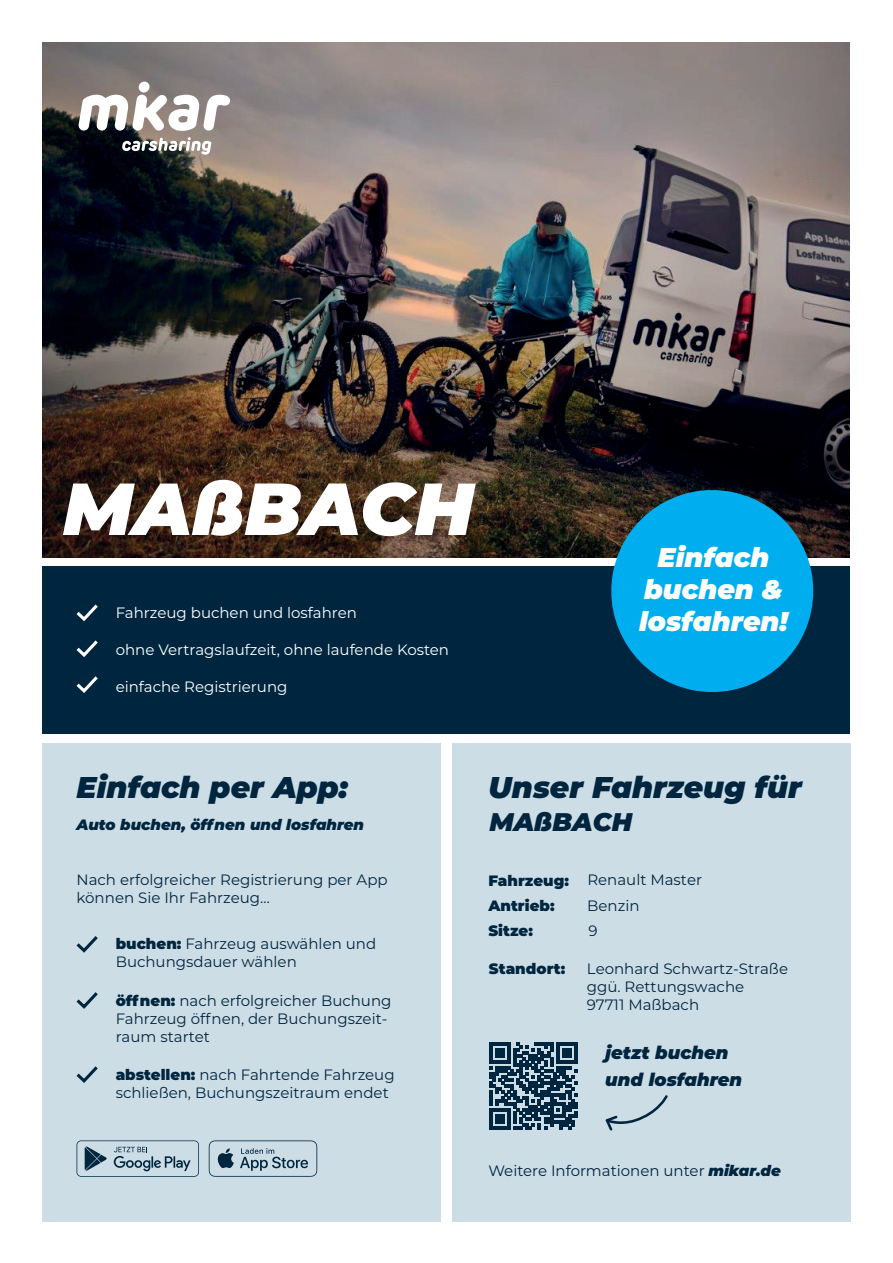
<style>
.page{position:relative;width:893px;height:1263px;background:#fff}
.page>*{position:absolute;margin:0;border:0;box-sizing:border-box;transform-origin:0 0}
.t1{font:italic 100 73.5px "Montserrat";color:#fff}
.t2{font:italic 900 30px "Montserrat";color:#00263f}
.t3{font:italic 900 27px/32.4px "Montserrat";color:#fff;text-align:center}
.t4{font:italic 900 25.5px "Montserrat";color:#00263f}
.t5{font:italic 900 18px/27px "Montserrat";color:#00263f}
.t6{font:15px/18px "Montserrat";color:#00263f}
.t7{font:15px "Montserrat";color:#fff}
.t8{font:900 15px "Montserrat";color:#00263f}
.t9{font:italic 900 15px "Montserrat";color:#00263f}
.s1{font-weight:900}
.s2{font-weight:900;font-style:italic}
</style>
<div class="page">
<img style="left:43px;top:43px;width:807px;height:515px">
<div style="left:139px;top:82px;width:10px;height:11px;background:#fff;border-radius:50%"></div>
<svg style="left:79px;top:95px;width:151px;height:36px"></svg>
<svg style="left:122px;top:137px;width:89px;height:18px"></svg>
<div style="left:43px;top:566px;width:807px;height:168px;background:#00263f"></div>
<div style="left:42px;top:743px;width:399px;height:478px;background:#cddde6"></div>
<div style="left:452px;top:743px;width:398px;height:478px;background:#cddde6"></div>
<svg style="left:76px;top:604px;width:22px;height:18px"></svg>
<svg style="left:76px;top:936px;width:22px;height:17px"></svg>
<svg style="left:76px;top:992px;width:22px;height:17px"></svg>
<svg style="left:76px;top:1066px;width:22px;height:17px"></svg>
<svg style="left:76px;top:640px;width:22px;height:17px"></svg>
<svg style="left:76px;top:676px;width:22px;height:17px"></svg>
<svg style="left:209px;top:1140px;width:108px;height:37px"></svg>
<svg style="left:77px;top:1140px;width:122px;height:37px"></svg>
<svg style="left:602px;top:481px;width:220px;height:211px;fill:#00aeef"></svg>
<svg style="left:490px;top:1042px;width:87px;height:88px"></svg>
<svg style="left:605px;top:1095px;width:63px;height:36px"></svg>
<h1 class="t1" style="left:63px;top:460px;width:412px">MAßBACH</h1>
<p class="t7" style="left:116px;top:602px;width:243px">Fahrzeug buchen und losfahren</p>
<p class="t7" style="left:116px;top:639px;width:335px">ohne Vertragslaufzeit, ohne laufende Kosten</p>
<p class="t7" style="left:116px;top:676px;width:173px">einfache Registrierung</p>
<h3 class="t3" style="left:639px;top:539px;width:150px">Einfach buchen &amp; losfahren!</h3>
<h2 class="t2" style="left:77px;top:765px;width:273px">Einfach per App:</h2>
<h2 class="t2" style="left:488px;top:765px;width:315px">Unser Fahrzeug für</h2>
<p class="t9" style="left:77px;top:813px;width:289px">Auto buchen, öffnen und losfahren</p>
<h3 class="t4" style="left:489px;top:802px;width:144px">MAßBACH</h3>
<p class="t6" style="left:77px;top:870px;width:313px">Nach erfolgreicher Registrierung per App können Sie Ihr Fahrzeug…</p>
<p class="t6" style="left:116px;top:934px;width:262px"><span class="s1">buchen:</span> Fahrzeug auswählen und<br>Buchungsdauer wählen</p>
<p class="t6" style="left:116px;top:991px;width:277px"><span class="s1">öffnen:</span> nach erfolgreicher Buchung<br>Fahrzeug öffnen, der Buchungszeit&shy;raum startet</p>
<p class="t6" style="left:116px;top:1065px;width:280px"><span class="s1">abstellen:</span> nach Fahrtende Fahrzeug schließen, Buchungszeitraum endet</p>
<p class="t8" style="left:488px;top:869px;width:82px">Fahrzeug:</p>
<p class="t8" style="left:488px;top:894px;width:68px">Antrieb:</p>
<p class="t8" style="left:488px;top:919px;width:46px">Sitze:</p>
<p class="t8" style="left:489px;top:957px;width:78px">Standort:</p>
<p class="t6" style="left:587px;top:866px;width:116px;line-height:26.4px">Renault Master<br>Benzin</p>
<p class="t6" style="left:589px;top:921px;width:11px">9</p>
<p class="t6" style="left:587px;top:959px;width:203px">Leonhard Schwartz-Straße ggü. Rettungswache<br>97711 Maßbach</p>
<p class="t5" style="left:605px;top:1038px;width:138px">jetzt buchen und losfahren</p>
<p class="t6" style="left:488px;top:1161px;width:294px">Weitere Informationen unter <span class="s2">mikar.de</span></p>
</div>
